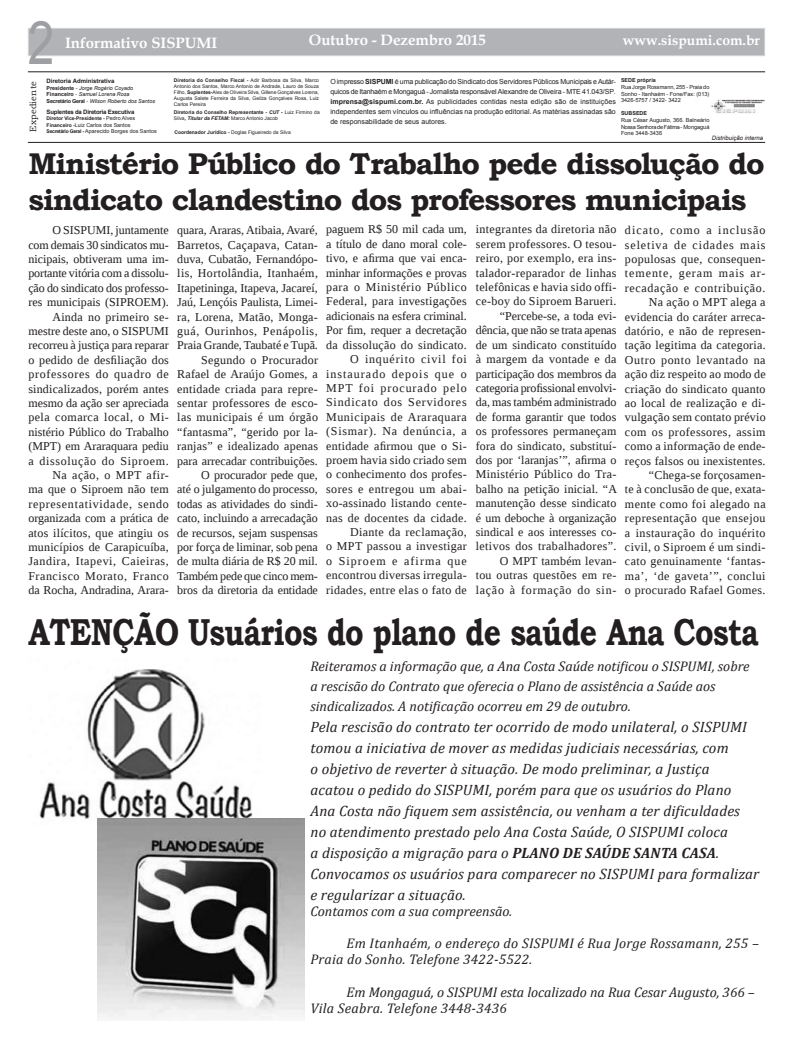
<style>
.page{position:relative;width:794px;height:1049px;background:#fff}
.page>*{position:absolute;margin:0;border:0;box-sizing:border-box;transform-origin:0 0}
.t1{font:60px "Arial";color:#9d9fa2;scale:.8 1}
.t2{font:700 37.5px "Bookman Old Style";letter-spacing:-.02em;color:#231f20;scale:.8 1}
.t3{font:700 30px/36px "Bookman Old Style";letter-spacing:-.035em;color:#231f20}
.t4{font:italic 15px/21px "Cambria";letter-spacing:.01em;color:#231f20}
.t5{font:700 15px "Book Antiqua";color:#fff}
.t6{font:italic 14px/20px "Cambria";color:#231f20}
.t7{font:italic 14px/16px "Cambria";letter-spacing:.02em;color:#231f20}
.t8{font:700 14px "Book Antiqua";color:#fff}
.t9{font:12px/14.4px "Liberation Serif";letter-spacing:.02em;color:#231f20;text-align:right}
.t10{font:12px/14.4px "Liberation Serif";color:#231f20;text-align:right}
.t11{font:9px "Bookman Old Style";letter-spacing:.03em;color:#231f20}
.t12{font:7px/10px "Arial";color:#231f20;text-align:justify}
.t13{font:700 6px "Arial";letter-spacing:-.03em;color:#231f20}
.t14{font:700 6px "Arial";color:#231f20}
.t15{font:italic 6px "Arial";color:#231f20}
.t16{font:5.6px/6.7px "Arial";color:#231f20;text-align:justify}
.t17{font:italic 5.4px/6.5px "Arial";color:#231f20}
.t18{font:5.4px/6.5px "Arial";color:#231f20}
.t19{font:700 5.4px "Arial";color:#231f20}
.t20{font:5px/6px "Arial";color:#231f20;text-align:justify}
.t21{font:700 5px "Arial";color:#231f20}
.s1{font-weight:700}
.s2{font-weight:700;font-style:normal}
.s3{font-style:normal}
.s4{font-weight:700;font-style:italic}
.s5{font-weight:400;font-size:5.4px}
.s6{font-weight:700;font-size:5px}
</style>
<div class="page">
<img style="left:711px;top:99px;width:53px;height:15px">
<div style="left:28px;top:28px;width:737px;height:28px;background:#b2b3b7;border:1px solid #d1d2d4"></div>
<hr style="left:28px;top:71px;width:737px;height:1px;background:#231f20">
<hr style="left:28px;top:142px;width:737px;height:1px;background:#231f20">
<img style="left:39px;top:669px;width:221px;height:150px">
<img style="left:97px;top:819px;width:207px;height:200px">
<h1 class="t1" style="left:28px;top:3px;width:35px">2</h1>
<p class="t5" style="left:65px;top:33px;width:154px">Informativo SISPUMI</p>
<p class="t5" style="left:309px;top:30px;width:179px">Outubro - Dezembro 2015</p>
<p class="t8" style="left:623px;top:31px;width:139px">www.sispumi.com.br</p>
<p class="t19" style="left:621px;top:77px;width:36px">SEDE própria</p>
<p class="t16" style="left:621px;top:84px;width:90px">Rua Jorge Rossmann, 255 - Praia do Sonho - Itanhaém - Fone/Fax: (013)<br>3426-5757 / 3422- 3422</p>
<p class="t19" style="left:621px;top:110px;width:28px">SUBSEDE</p>
<p class="t16" style="left:621px;top:117px;width:90px">Rua César Augusto, 366. Balneário<br>Nossa Senhora de Fátima - Mongaguá</p>
<p class="t12" style="left:330px;top:76px;width:287px">O impresso <span class="s1">SISPUMI</span> é uma publicação do Sindicato dos Servidores Públicos Municipais e Autár&shy;quicos de Itanhaém e Mongaguá - Jornalista responsável Alexandre de Oliveira - MTE 41.043/SP. <span class="s1">imprensa@sispumi.com.br.</span> As publicidades contidas nesta edição são de instituições independentes sem vínculos ou influências na produção editorial. As matérias assinadas são de responsabilidade de seus autores.</p>
<p class="t14" style="left:47px;top:77px;width:69px">Diretoria Administrativa</p>
<p class="t17" style="left:47px;top:84px;width:110px"><span class="s2">Presidente</span> <span class="s3">-</span> Jorge Rogério Coyado<br><span class="s2">Financeiro</span> <span class="s3">-</span> Samuel Lorena Rosa<br><span class="s2">Secretário Geral</span> <span class="s3">-</span> Wilson Roberto dos Santos</p>
<p class="t20" style="left:174px;top:78px;width:147px"><span class="s1">Diretoria do Conselho Fiscal -</span> Adir Barbosa da Silva, Marco Antonio dos Santos, Marco Antonio de Andrade, Lauro de Souza Filho, <span class="s1">Suplentes-</span>Alex de Oliveira Silva, Gillene Gonçalves Lorena, Augusta Salete Ferreira da Silva, Geilza Gonçalves Rosa, Luiz Carlos Pereira</p>
<p class="t20" style="left:174px;top:109px;width:147px"><span class="s1">Diretoria do Conselho Representante -</span> <span class="s4">CUT -</span> Luiz Firmino da<br>Silva<span class="s4">, Titular da FETAM:</span> Marco Antonio Jacob</p>
<p class="t11" style="left:27px;top:132px;width:53px;rotate:-90deg">Expediente</p>
<p class="t13" style="left:47px;top:107px;width:89px">Suplentes da Diretoria Executiva</p>
<p class="t21" style="left:47px;top:115px;width:90px">Diretor Vice-Presidente - <span class="s5">Pedro Alves</span></p>
<p class="t18" style="left:47px;top:121px;width:112px"><span class="s6">Financeiro -</span>Luiz Carlos dos Santos<br><span class="s6">Secretário Geral -</span> Aparecido Borges dos Santos</p>
<h3 class="t3" style="left:28px;top:145px;width:738px">Ministério Público do Trabalho pede dissolução do sindicato clandestino dos professores municipais</h3>
<p class="t9" style="left:28px;top:223px;width:142px">O SISPUMI, juntamente<br>com demais 30 sindicatos mu&shy;nicipais, obtiveram uma im&shy;portante vitória com a dissolu&shy;ção do sindicato dos professo&shy;res municipais (SIPROEM).<br>Ainda no primeiro se&shy;mestre deste ano, o SISPUMI recorreu à justiça para reparar o pedido de desfiliação dos professores do quadro de sindicalizados, porém antes mesmo da ação ser apreciada pela comarca local, o Mi&shy;nistério Público do Trabalho (MPT) em Araraquara pediu a dissolução do Siproem.<br>Na ação, o MPT afir-<br>ma que o Siproem não tem representatividade, sendo organizada com a prática de atos ilícitos, que atingiu os municípios de Carapicuíba,<br>Jandira, Itapevi, Caieiras,<br>Francisco Morato, Franco da Rocha, Andradina, Arara-</p>
<p class="t10" style="left:177px;top:223px;width:142px">quara, Araras, Atibaia, Avaré,<br>Barretos, Caçapava, Catan&shy;duva, Cubatão, Fernandópo&shy;lis, Hortolândia, Itanhaém,<br>Itapetininga, Itapeva, Jacareí,<br>Jaú, Lençóis Paulista, Limei&shy;ra, Lorena, Matão, Monga&shy;guá, Ourinhos, Penápolis,<br>Praia Grande, Taubaté e Tupã.<br>Segundo o Procurador<br>Rafael de Araújo Gomes, a entidade criada para repre&shy;sentar professores de esco&shy;las municipais é um órgão “fantasma”, “gerido por la&shy;ranjas” e idealizado apenas para arrecadar contribuições.<br>O procurador pede que,<br>até o julgamento do processo, todas as atividades do sindi&shy;cato, incluindo a arrecadação de recursos, sejam suspensas por força de liminar, sob pena de multa diária de R$ 20 mil.<br>Também pede que cinco mem&shy;bros da diretoria da entidade</p>
<p class="t9" style="left:326px;top:222px;width:142px">paguem R$ 50 mil cada um, a título de dano moral cole&shy;tivo, e afirma que vai enca&shy;minhar informações e provas para o Ministério Público<br>Federal, para investigações adicionais na esfera criminal.<br>Por fim, requer a decretação da dissolução do sindicato.<br>O inquérito civil foi instaurado depois que o<br>MPT foi procurado pelo<br>Sindicato dos Servidores<br>Municipais de Araraquara (Sismar). Na denúncia, a entidade afirmou que o Si&shy;proem havia sido criado sem o conhecimento dos profes&shy;sores e entregou um abai&shy;xo-assinado listando cente&shy;nas de docentes da cidade.<br>Diante da reclamação,<br>o MPT passou a investigar o Siproem e afirma que encontrou diversas irregula&shy;ridades, entre elas o fato de</p>
<p class="t9" style="left:476px;top:222px;width:143px">integrantes da diretoria não serem professores. O tesou&shy;reiro, por exemplo, era ins&shy;talador-reparador de linhas telefônicas e havia sido offi&shy;ce-boy do Siproem Barueri. “Percebe-se, a toda evi&shy;dência, que não se trata apenas de um sindicato constituído à margem da vontade e da participação dos membros da categoria profissional envolvi&shy;da, mas também administrado de forma garantir que todos os professores permaneçam fora do sindicato, substituí&shy;dos por ‘laranjas’”, afirma o<br>Ministério Público do Tra&shy;balho na petição inicial. “A manutenção desse sindicato é um deboche à organização sindical e aos interesses co&shy;letivos dos trabalhadores”.<br>O MPT também levan-<br>tou outras questões em re&shy;lação à formação do sin-</p>
<p class="t9" style="left:625px;top:223px;width:142px">dicato, como a inclusão seletiva de cidades mais populosas que, consequen&shy;temente, geram mais ar&shy;recadação e contribuição.<br>Na ação o MPT alega a evidencia do caráter arreca&shy;datório, e não de represen&shy;tação legitima da categoria.<br>Outro ponto levantado na ação diz respeito ao modo de criação do sindicato quanto ao local de realização e di&shy;vulgação sem contato prévio com os professores, assim como a informação de ende&shy;reços falsos ou inexistentes. “Chega-se forçosamen-<br>te à conclusão de que, exata&shy;mente como foi alegado na representação que ensejou a instauração do inquérito civil, o Siproem é um sindi&shy;cato genuinamente ‘fantas&shy;ma’, ‘de gaveta’”, conclui o procurado Rafael Gomes.</p>
<h2 class="t2" style="left:28px;top:605px;width:914px">ATENÇÃO Usuários do plano de saúde Ana Costa</h2>
<p class="t6" style="left:310px;top:655px;width:441px">Reiteramos a informação que, a Ana Costa Saúde notificou o SISPUMI, sobre a rescisão do Contrato que oferecia o Plano de assistência a Saúde aos sindicalizados. A notificação ocorreu em 29 de outubro.</p>
<p class="t4" style="left:310px;top:715px;width:450px">Pela rescisão do contrato ter ocorrido de modo unilateral, o SISPUMI tomou a iniciativa de mover as medidas judiciais necessárias, com<br>o objetivo de reverter à situação. De modo preliminar, a Justiça<br>acatou o pedido do SISPUMI, porém para que os usuários do Plano Ana Costa não fiquem sem assistência, ou venham a ter dificuldades no atendimento prestado pelo Ana Costa Saúde, O SISPUMI coloca<br>a disposição a migração para o <span class="s1">PLANO DE SAÚDE SANTA CASA</span>.<br>Convocamos os usuários para comparecer no SISPUMI para formalizar e regularizar a situação.</p>
<p class="t6" style="left:310px;top:900px;width:203px">Contamos com a sua compreensão.</p>
<p class="t7" style="left:310px;top:934px;width:450px;text-indent:36px">Em Itanhaém, o endereço do SISPUMI é Rua Jorge Rossamann, 255 –<br>Praia do Sonho. Telefone 3422-5522.</p>
<p class="t6" style="left:310px;top:983px;width:446px;line-height:16.8px;text-indent:36px">Em Mongaguá, o SISPUMI esta localizado na Rua Cesar Augusto, 366 –<br>Vila Seabra. Telefone 3448-3436</p>
<p class="t20" style="left:174px;top:129px;width:118px"><span class="s1">Coordenador Jurídico -</span> Doglas Figueiredo da Silva</p>
<p class="t16" style="left:621px;top:130px;width:43px">Fone 3448-3436</p>
<p class="t15" style="left:712px;top:134px;width:53px">Distribuição interna</p>
</div>
